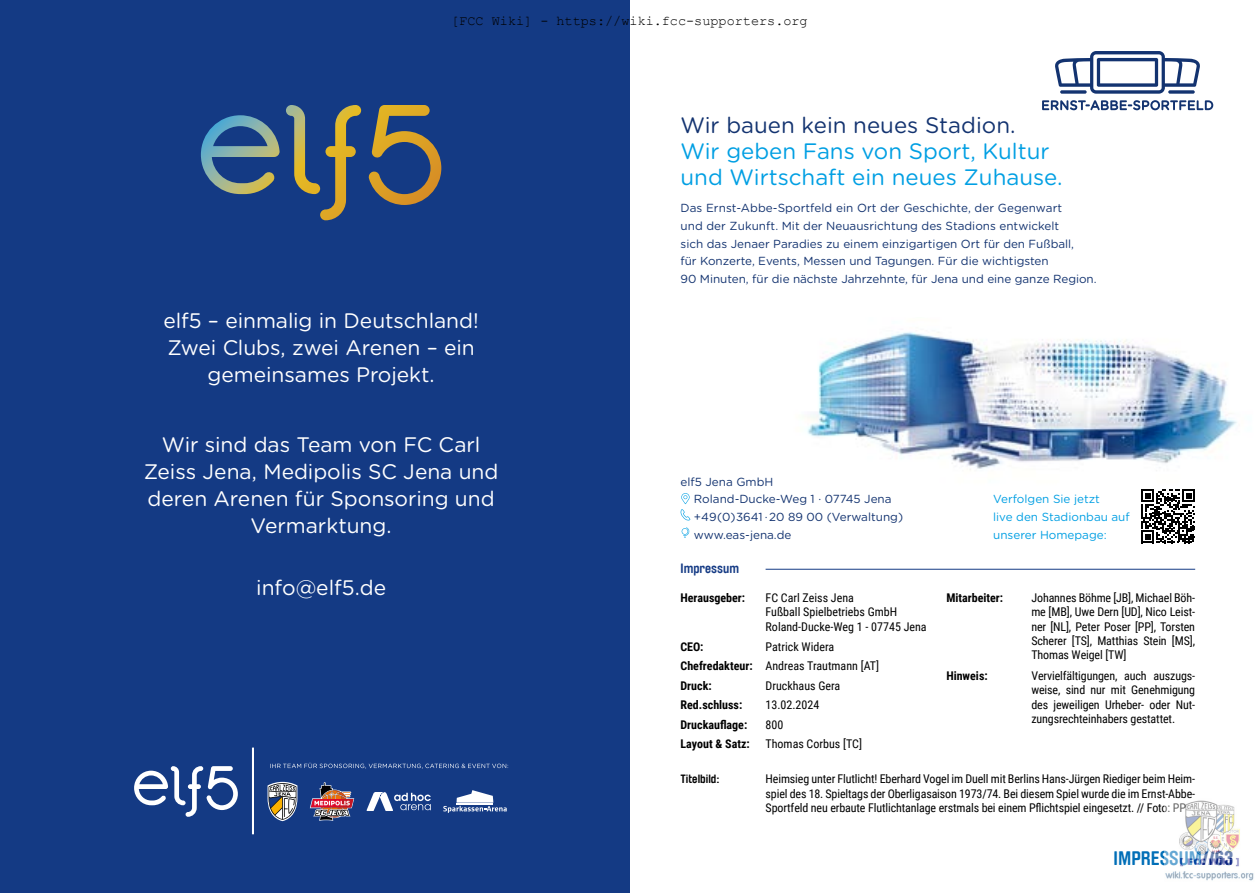
<style>
.page{position:relative;width:1259px;height:893px;background:#fff}
.page>*{position:absolute;margin:0;border:0;box-sizing:border-box;transform-origin:0 0}
.t1{font:22.35px/26.1px "Gotham Rounded";color:#009fe3}
.t2{font:22.35px "Gotham Rounded";color:#133370}
.t3{font:21px/27px "Gotham Rounded";letter-spacing:-.005em;color:#fff;text-align:center}
.t4{font:700 19.5px "Brauer Neue";color:#006eb7}
.t5{font:15.75px "Anton";color:#143a84}
.t6{font:13.5px "Courier New";color:#000}
.t7{font:700 13.5px "Brauer Neue";color:#143a84}
.t8{font:12px/14.4px "Roboto Condensed";letter-spacing:-.01em;color:#000;text-align:justify}
.t9{font:700 12px "Roboto Condensed";color:#000}
.t10{font:700 12px "Brauer Neue";color:#000}
.t11{font:11.7px/17.7px "Gotham Rounded";color:#133370}
.t12{font:11.7px/17.7px "Gotham Rounded";color:#009fe3}
.s1{font-weight:700}
.s2{font-family:"Brauer Neue";font-weight:900;font-size:19.5px}
</style>
<div class="page">
<img style="left:629px;top:317px;width:608px;height:181px">
<svg style="left:1055px;top:51px;width:145px;height:43px"></svg>
<svg style="left:1042px;top:100px;width:171px;height:10px"></svg>
<svg style="left:681px;top:527px;width:8px;height:10px"></svg>
<svg style="left:680px;top:493px;width:10px;height:28px"></svg>
<svg style="left:1141px;top:489px;width:54px;height:54px"></svg>
<hr style="left:765px;top:569px;width:430px;height:1px;background:#143a84">
<div style="left:0;top:0;width:629px;height:893px;background:#143a84"></div>
<svg style="left:201px;top:105px;width:240px;height:115px"></svg>
<svg style="left:267px;top:782px;width:30px;height:39px"></svg>
<svg style="left:310px;top:782px;width:44px;height:39px"></svg>
<div style="left:252px;top:748px;width:2px;height:86px;border:1px solid #fff"></div>
<svg style="left:443px;top:790px;width:64px;height:23px"></svg>
<hr style="left:456px;top:803px;width:37px;height:1px;background:#fff">
<svg style="left:270px;top:763px;width:238px;height:6px"></svg>
<svg style="left:366px;top:792px;width:65px;height:19px"></svg>
<svg style="left:134px;top:766px;width:104px;height:51px"></svg>
<img style="left:1165px;top:800px;width:89px;height:81px">
<p class="t6" style="left:451px;top:13px;width:358px">[FCC Wiki] - https://wiki.fcc-supporters.org</p>
<h1 class="t2" style="left:680px;top:109px;width:336px">Wir bauen kein neues Stadion.</h1>
<h1 class="t1" style="left:680px;top:137px;width:384px">Wir geben Fans von Sport, Kultur und Wirtschaft ein neues Zuhause.</h1>
<h2 class="t3" style="left:163px;top:306px;width:317px">elf5 – einmalig in Deutschland!<br>Zwei Clubs, zwei Arenen – ein gemeinsames Projekt.</h2>
<h2 class="t3" style="left:144px;top:430px;width:356px">Wir sind das Team von FC Carl<br>Zeiss Jena, Medipolis SC Jena und deren Arenen für Sponsoring und<br>Vermarktung.</h2>
<h2 class="t3" style="left:256px;top:573px;width:131px">info@elf5.de</h2>
<p class="t11" style="left:680px;top:199px;width:418px">Das Ernst-Abbe-Sportfeld ein Ort der Geschichte, der Gegenwart<br>und der Zukunft. Mit der Neuausrichtung des Stadions entwickelt<br>sich das Jenaer Paradies zu einem einzigartigen Ort für den Fußball,<br>für Konzerte, Events, Messen und Tagungen. Für die wichtigsten<br>90 Minuten, für die nächste Jahrzehnte, für Jena und eine ganze Region.</p>
<p class="t11" style="left:694px;top:472px;width:211px;text-indent:-13px">elf5 Jena GmbH<br>Roland-Ducke-Weg 1 · 07745 Jena +49(0)3641 · 20 89 00 (Verwaltung) www.eas-jena.de</p>
<p class="t7" style="left:680px;top:560px;width:60px">Impressum</p>
<p class="t9" style="left:680px;top:589px;width:66px">Herausgeber:</p>
<p class="t8" style="left:765px;top:590px;width:163px;text-align:left">FC Carl Zeiss Jena<br>Fußball Spielbetriebs GmbH<br>Roland-Ducke-Weg 1 - 07745 Jena</p>
<p class="t9" style="left:680px;top:638px;width:24px">CEO:</p>
<p class="t8" style="left:680px;top:636px;width:200px;line-height:19.5px;text-align:left;text-indent:85px">Patrick Widera<br><span class="s1">Chefredakteur:</span> Andreas Trautmann [AT]<br><span class="s1">Druck:</span></p>
<p class="t8" style="left:765px;top:678px;width:76px">Druckhaus Gera</p>
<p class="t9" style="left:680px;top:696px;width:63px">Red.schluss:</p>
<p class="t8" style="left:765px;top:697px;width:55px">13.02.2024</p>
<p class="t9" style="left:680px;top:716px;width:68px">Druckauflage:</p>
<p class="t8" style="left:765px;top:717px;width:19px">800</p>
<p class="t9" style="left:680px;top:735px;width:71px">Layout &amp; Satz:</p>
<p class="t8" style="left:765px;top:736px;width:98px">Thomas Corbus [TC]</p>
<p class="t12" style="left:993px;top:490px;width:138px">Verfolgen Sie jetzt<br>live den Stadionbau auf unserer Homepage:</p>
<p class="t9" style="left:946px;top:589px;width:58px">Mitarbeiter:</p>
<p class="t8" style="left:1031px;top:590px;width:165px">Johannes Böhme [JB], Michael Böh&shy;me [MB], Uwe Dern [UD], Nico Leist&shy;ner [NL], Peter Poser [PP], Torsten Scherer [TS], Matthias Stein [MS], Thomas Weigel [TW]</p>
<p class="t9" style="left:946px;top:667px;width:43px">Hinweis:</p>
<p class="t8" style="left:1031px;top:668px;width:165px">Vervielfältigungen, auch auszugs&shy;weise, sind nur mit Genehmigung des jeweiligen Urheber- oder Nut&shy;zungsrechteinhabers gestattet.</p>
<p class="t10" style="left:680px;top:772px;width:41px">Titelbild:</p>
<p class="t8" style="left:765px;top:771px;width:431px">Heimsieg unter Flutlicht! Eberhard Vogel im Duell mit Berlins Hans-Jürgen Riediger beim Heim&shy;spiel des 18. Spieltags der Oberligasaison 1973/74. Bei diesem Spiel wurde die im Ernst-Abbe-Sportfeld neu erbaute Flutlichtanlage erstmals bei einem Pflichtspiel eingesetzt. // Foto: PP</p>
<h3 class="t4" style="left:1113px;top:847px;width:16px">Impressum</h3>
<h3 class="t5" style="left:1202px;top:850px;width:33px">//<span class="s2">63</span></h3>
</div>
